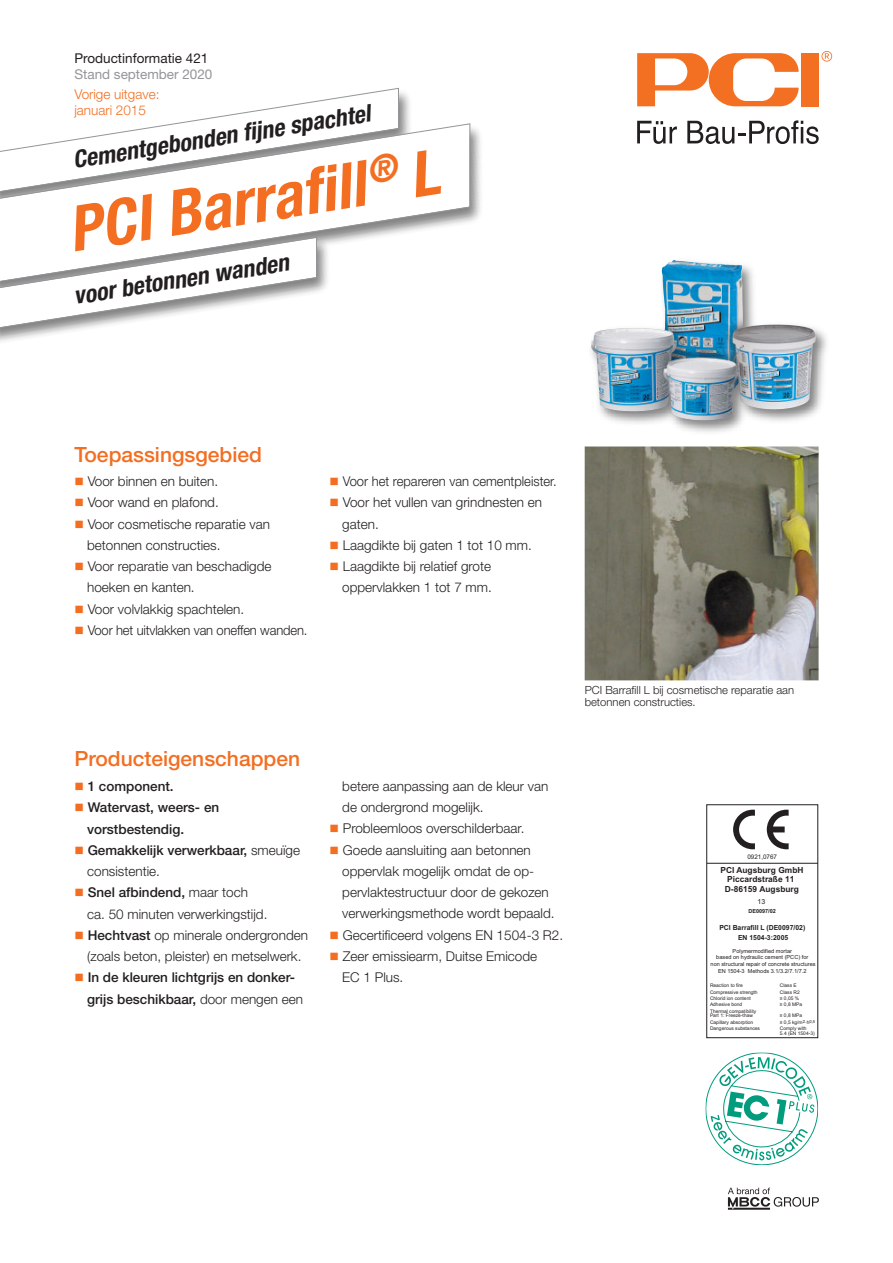
<style>
.page{position:relative;width:893px;height:1263px;background:#fff}
.page>*{position:absolute;margin:0;border:0;box-sizing:border-box;transform-origin:0 0}
.t1{font:italic 700 condensed 63px "Helvetica Neue LT Pro";color:#f36e21}
.t2{font:italic 700 condensed 24px "Helvetica Neue LT Pro";color:#231f20}
.t3{font:500 21px "Helvetica Neue LT Pro";color:#f36e21}
.t4{font:300 13.5px/21.3px "Helvetica Neue LT Pro";color:#231f20}
.t5{font:500 13.5px/21.3px "Helvetica Neue LT Pro";color:#231f20}
.t6{font:300 13.5px "Helvetica Neue LT Pro";color:#231f20;scale:.96 1}
.t7{font:300 13.5px/16.2px "Helvetica Neue LT Pro";color:#f36e21}
.t8{font:13.5px "Helvetica Neue LT Pro";color:#231f20}
.t9{font:13.5px "Helvetica Neue LT Pro";color:#939598}
.t10{font:300 11.25px/12px "Helvetica Neue LT Pro";color:#231f20}
.t11{font:700 8.4px/9.1px "Arial";color:#231f20;text-align:center}
.t12{font:700 7.05px/9.8px "Arial";color:#231f20;text-align:center}
.t13{font:7.05px "Arial";color:#231f20}
.t14{font:6.3px "Arial";color:#231f20}
.t15{font:5.55px/6.8px "Arial";color:#231f20;text-align:center}
.t16{font:700 5.55px "Arial";color:#231f20}
.t17{font:4.95px/4.9px "Arial";color:#231f20}
.s1{color:#f36e21}
.s2{font-weight:300}
.s3{font-weight:500}
.s4{font-size:4.2px}
</style>
<div class="page">
<div style="left:801px;top:53px;width:18px;height:53px;background:#f36f21"></div>
<svg style="left:637px;top:53px;width:162px;height:53px"></svg>
<svg style="left:821px;top:51px;width:11px;height:11px"></svg>
<svg style="left:637px;top:121px;width:40px;height:23px"></svg>
<svg style="left:687px;top:120px;width:132px;height:24px"></svg>
<img style="left:399px;top:92px;width:11px;height:23px">
<svg style="left:228px;top:87px;width:171px;height:28px"></svg>
<img style="left:177px;top:115px;width:304px;height:106px">
<svg style="left:1px;top:123px;width:470px;height:119px"></svg>
<img style="left:591px;top:259px;width:236px;height:173px">
<img style="left:591px;top:260px;width:107px;height:85px">
<img style="left:1px;top:229px;width:342px;height:113px">
<svg style="left:1px;top:237px;width:316px;height:93px"></svg>
<hr style="left:707px;top:863px;width:111px;height:1px;background:#231f20">
<div style="left:706px;top:804px;width:112px;height:234px;border:1px solid #231f20"></div>
<svg style="left:733px;top:810px;width:22px;height:39px"></svg>
<svg style="left:767px;top:810px;width:22px;height:39px"></svg>
<svg style="left:705px;top:1052px;width:113px;height:113px"></svg>
<img style="left:585px;top:446px;width:234px;height:234px">
<svg style="left:728px;top:1187px;width:91px;height:23px"></svg>
<p class="t8" style="left:74px;top:53px;width:136px">Productinformatie 421</p>
<p class="t9" style="left:74px;top:69px;width:140px">Stand september 2020</p>
<p class="t7" style="left:74px;top:87px;width:87px">Vorige uitgave: januari 2015</p>
<h2 class="t2" style="left:72px;top:151px;width:302px;rotate:-9deg">Cementgebonden fijne spachtel</h2>
<h1 class="t1" style="left:65px;top:207px;width:376px;rotate:-9deg">PCI Barrafill<sup>®</sup> L</h1>
<h2 class="t2" style="left:72px;top:287px;width:219px;rotate:-9deg">voor betonnen wanden</h2>
<h3 class="t3" style="left:74px;top:446px;width:189px">Toepassingsgebied</h3>
<p class="t4" style="left:74px;top:472px;width:145px"><span class="s1">■</span> Voor binnen en buiten.</p>
<p class="t4" style="left:74px;top:493px;width:146px"><span class="s1">■</span> Voor wand en plafond.</p>
<p class="t4" style="left:87px;top:514px;width:184px;text-indent:-13px"><span class="s1">■</span> Voor cosmetische reparatie van betonnen constructies.</p>
<p class="t4" style="left:87px;top:557px;width:186px;text-indent:-13px"><span class="s1">■</span> Voor reparatie van beschadigde hoeken en kanten.</p>
<p class="t4" style="left:74px;top:599px;width:171px"><span class="s1">■</span> Voor volvlakkig spachtelen.</p>
<p class="t6" style="left:74px;top:625px;width:244px"><span class="s1">■</span> Voor het uitvlakken van oneffen wanden.</p>
<p class="t6" style="left:330px;top:476px;width:238px"><span class="s1">■</span> Voor het repareren van cementpleister.</p>
<p class="t4" style="left:342px;top:493px;width:201px;text-indent:-13px"><span class="s1">■</span> Voor het vullen van grindnesten en gaten.</p>
<p class="t4" style="left:330px;top:536px;width:204px"><span class="s1">■</span> Laagdikte bij gaten 1 tot 10 mm.</p>
<p class="t4" style="left:330px;top:557px;width:164px;text-align:right"><span class="s1">■</span> Laagdikte bij relatief grote oppervlakken 1 tot 7 mm.</p>
<h3 class="t3" style="left:74px;top:751px;width:227px">Producteigenschappen</h3>
<p class="t5" style="left:74px;top:777px;width:101px"><span class="s1">■</span> 1 component.</p>
<p class="t5" style="left:87px;top:798px;width:134px;text-indent:-13px"><span class="s1">■</span> Watervast, weers- en vorstbestendig.</p>
<p class="t5" style="left:87px;top:841px;width:214px;text-indent:-13px"><span class="s1">■</span> Gemakkelijk verwerkbaar, <span class="s2">smeuïge consistentie.</span></p>
<p class="t4" style="left:87px;top:883px;width:182px;text-indent:-13px"><span class="s1">■</span> <span class="s3">Snel afbindend,</span> maar toch ca. 50 minuten verwerkingstijd.</p>
<p class="t4" style="left:74px;top:926px;width:235px;text-align:center"><span class="s1">■</span> <span class="s3">Hechtvast</span> op minerale ondergronden (zoals beton, pleister) en metselwerk.</p>
<p class="t5" style="left:87px;top:968px;width:217px;text-indent:-13px"><span class="s1">■</span> In de kleuren lichtgrijs en donker&shy;grijs beschikbaar, <span class="s2">door mengen een</span></p>
<p class="t4" style="left:342px;top:777px;width:208px">betere aanpassing aan de kleur van de ondergrond mogelijk.</p>
<p class="t4" style="left:330px;top:819px;width:196px"><span class="s1">■</span> Probleemloos overschilderbaar.</p>
<p class="t4" style="left:342px;top:840px;width:214px;text-indent:-13px"><span class="s1">■</span> Goede aansluiting aan betonnen oppervlak mogelijk omdat de op&shy;pervlaktestructuur door de gekozen verwerkingsmethode wordt bepaald.</p>
<p class="t4" style="left:330px;top:925px;width:235px"><span class="s1">■</span> Gecertificeerd volgens EN 1504-3 R2.</p>
<p class="t4" style="left:342px;top:947px;width:196px;text-indent:-13px"><span class="s1">■</span> Zeer emissiearm, Duitse Emicode<br>EC 1 Plus.</p>
<p class="t10" style="left:585px;top:685px;width:211px">PCI Barrafill L bij cosmetische reparatie aan betonnen constructies.</p>
<p class="t14" style="left:747px;top:853px;width:31px">0921,0767</p>
<p class="t11" style="left:720px;top:866px;width:85px">PCI Augsburg GmbH<br>Piccardstraße 11<br>D-86159 Augsburg</p>
<p class="t13" style="left:757px;top:897px;width:9px">13</p>
<p class="t16" style="left:748px;top:907px;width:29px">DE0097/02</p>
<p class="t12" style="left:719px;top:923px;width:87px">PCI Barrafill L (DE0097/02)<br>EN 1504-3:2005</p>
<p class="t15" style="left:711px;top:947px;width:107px">Polymermodified mortar<br>based on hydraulic cement (PCC) for<br>non structural repair of concrete structures EN 1504-3 Methods 3.1/3.2/7.1/7.2</p>
<p class="t17" style="left:710px;top:983px;width:34px">Reaction to fire</p>
<p class="t17" style="left:780px;top:983px;width:18px">Class E</p>
<p class="t17" style="left:710px;top:989px;width:49px">Compressive strength</p>
<p class="t17" style="left:780px;top:989px;width:21px">Class R2</p>
<p class="t17" style="left:710px;top:996px;width:42px">Chlorid ion content</p>
<p class="t17" style="left:780px;top:996px;width:21px">≤ 0,05 %</p>
<p class="t17" style="left:710px;top:1002px;width:34px">Adhesive bond</p>
<p class="t17" style="left:780px;top:1002px;width:24px">≥ 0,8 MPa</p>
<p class="t17" style="left:710px;top:1008px;width:48px">Thermal compatibility<br>Part 1: Freeze-thaw</p>
<p class="t17" style="left:780px;top:1013px;width:24px">≥ 0,8 MPa</p>
<p class="t17" style="left:710px;top:1019px;width:45px">Capillary absorption</p>
<p class="t17" style="left:780px;top:1019px;width:37px">≤ 0,5 kg/m<span class="s4">2</span>·h<span class="s4">0,5</span></p>
<p class="t17" style="left:710px;top:1026px;width:52px">Dangerous substances</p>
<p class="t17" style="left:780px;top:1026px;width:36px">Comply with<br>5.4 (EN 1504-3)</p>
</div>
